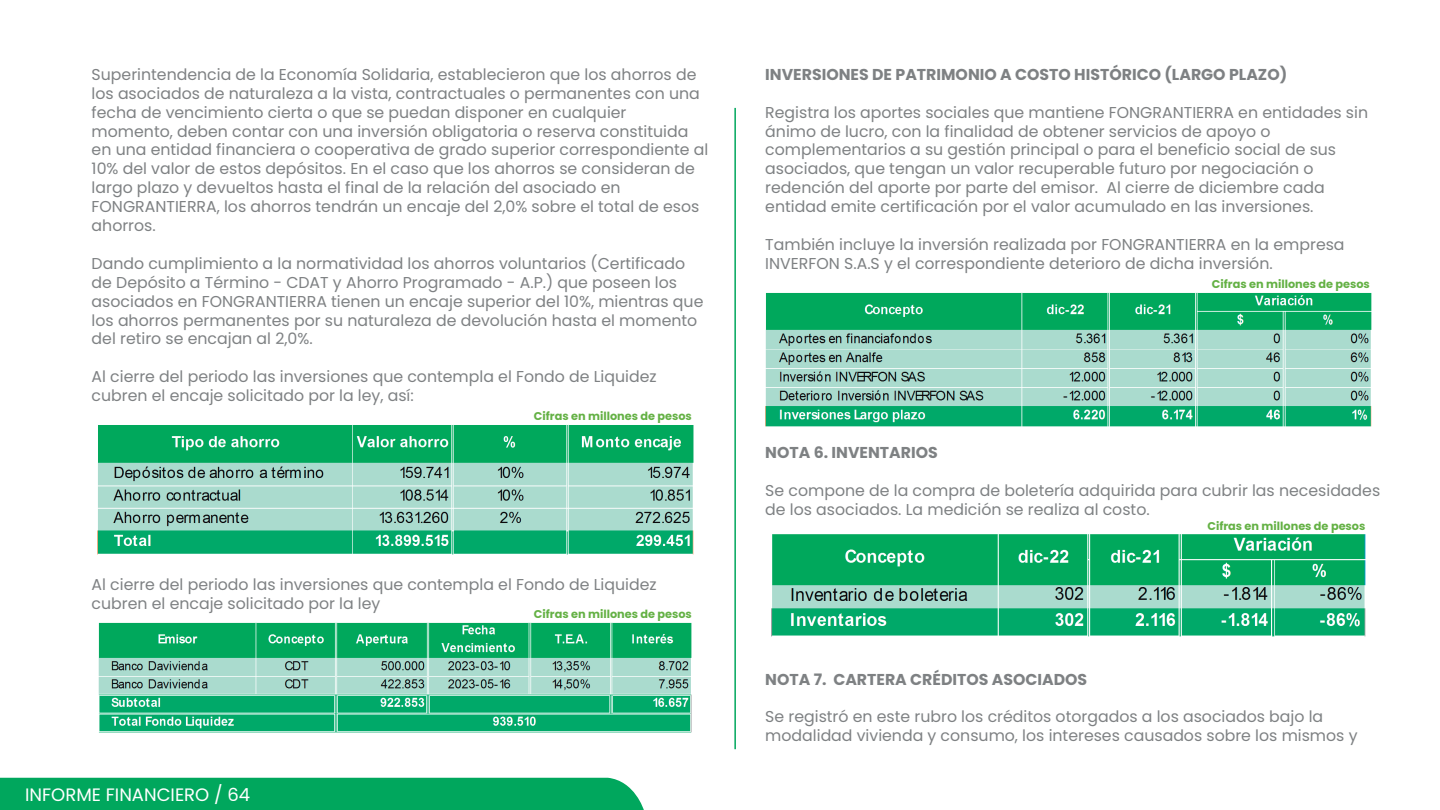
<style>
.page{position:relative;width:1440px;height:810px;background:#fff}
.page>*{position:absolute;margin:0;border:0;box-sizing:border-box;transform-origin:0 0}
.t1{font:18px "Poppins";color:#fff}
.t2{font:15.75px/18.9px "Poppins";color:#7e8183}
.t3{font:700 15.75px "Poppins";color:#7e8183}
.t4{font:700 11.32px "Poppins";color:#64b145}
</style>
<div class="page">
<div style="left:0;top:778px;width:644px;height:32px;background:#00a75d"></div>
<hr style="left:734px;top:108px;width:2px;height:641px;background:#00a75d">
<img style="left:97px;top:425px;width:596px;height:129px">
<img style="left:99px;top:622px;width:593px;height:110px">
<img style="left:771px;top:534px;width:595px;height:102px">
<img style="left:765px;top:293px;width:607px;height:133px">
<p class="t2" style="left:92px;top:65px;width:618px">Superintendencia de la Economía Solidaria, establecieron que los ahorros de los asociados de naturaleza a la vista, contractuales o permanentes con una fecha de vencimiento cierta o que se puedan disponer en cualquier momento, deben contar con una inversión obligatoria o reserva constituida en una entidad financiera o cooperativa de grado superior correspondiente al 10% del valor de estos depósitos. En el caso que los ahorros se consideran de largo plazo y devueltos hasta el final de la relación del asociado en FONGRANTIERRA, los ahorros tendrán un encaje del 2,0% sobre el total de esos ahorros.</p>
<p class="t2" style="left:92px;top:254px;width:613px">Dando cumplimiento a la normatividad los ahorros voluntarios (Certificado de Depósito a Término - CDAT y Ahorro Programado - A.P.) que poseen los asociados en FONGRANTIERRA tienen un encaje superior del 10%, mientras que los ahorros permanentes por su naturaleza de devolución hasta el momento del retiro se encajan al 2,0%.</p>
<p class="t2" style="left:92px;top:367px;width:566px">Al cierre del periodo las inversiones que contempla el Fondo de Liquidez cubren el encaje solicitado por la ley, así:</p>
<p class="t4" style="left:534px;top:409px;width:160px">Cifras en millones de pesos</p>
<p class="t2" style="left:92px;top:575px;width:566px">Al cierre del periodo las inversiones que contempla el Fondo de Liquidez cubren el encaje solicitado por la ley</p>
<p class="t4" style="left:534px;top:608px;width:160px">Cifras en millones de pesos</p>
<p class="t1" style="left:25px;top:784px;width:227px">INFORME FINANCIERO / 64</p>
<p class="t3" style="left:765px;top:65px;width:523px">INVERSIONES DE PATRIMONIO A COSTO HISTÓRICO (LARGO PLAZO)</p>
<p class="t2" style="left:765px;top:103px;width:604px">Registra los aportes sociales que mantiene FONGRANTIERRA en entidades sin ánimo de lucro, con la finalidad de obtener servicios de apoyo o complementarios a su gestión principal o para el beneficio social de sus asociados, que tengan un valor recuperable futuro por negociación o redención del aporte por parte del emisor. Al cierre de diciembre cada entidad emite certificación por el valor acumulado en las inversiones.</p>
<p class="t2" style="left:765px;top:235px;width:581px">También incluye la inversión realizada por FONGRANTIERRA en la empresa<br>INVERFON S.A.S y el correspondiente deterioro de dicha inversión.</p>
<p class="t4" style="left:1212px;top:278px;width:160px">Cifras en millones de pesos</p>
<p class="t3" style="left:765px;top:443px;width:174px">NOTA 6. INVENTARIOS</p>
<p class="t2" style="left:765px;top:481px;width:616px">Se compone de la compra de boletería adquirida para cubrir las necesidades de los asociados. La medición se realiza al costo.</p>
<p class="t4" style="left:1207px;top:520px;width:160px">Cifras en millones de pesos</p>
<p class="t3" style="left:765px;top:670px;width:323px">NOTA 7. CARTERA CRÉDITOS ASOCIADOS</p>
<p class="t2" style="left:765px;top:708px;width:594px">Se registró en este rubro los créditos otorgados a los asociados bajo la modalidad vivienda y consumo, los intereses causados sobre los mismos y</p>
</div>
